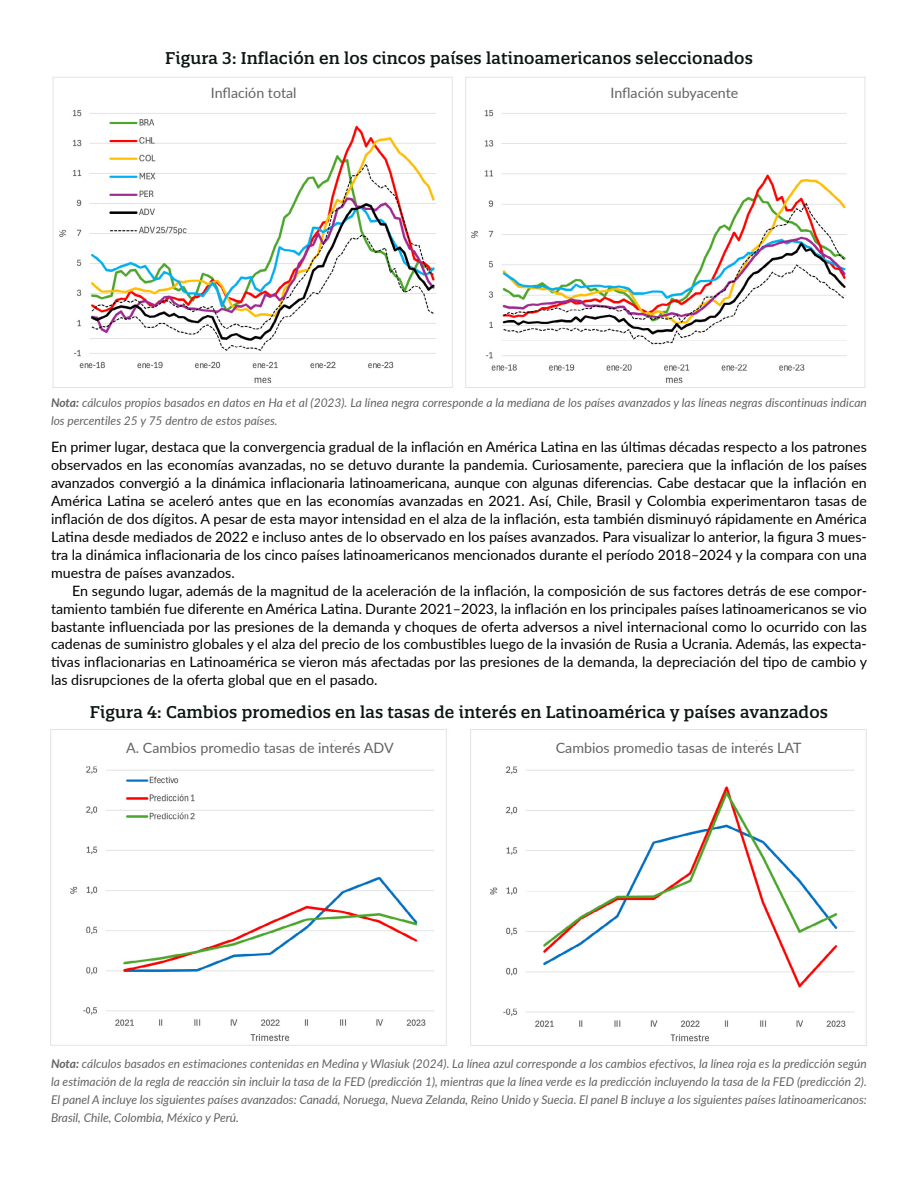
<style>
.page{position:relative;width:918px;height:1188px;background:#fff}
.page>*{position:absolute;margin:0;border:0;box-sizing:border-box;transform-origin:0 0}
.t1{font:500 16.5px "Quatro Slab";letter-spacing:.01em;color:#0c1614}
.t2{font:14.25px/18px "Lato";color:#000;text-align:justify}
.t3{font:14.25px "Lato";color:#636362}
.t4{font:italic 12px/18px "Lato";color:#636362}
.s1{font-weight:700}
</style>
<div class="page">
<img style="left:52px;top:77px;width:814px;height:311px">
<img style="left:50px;top:729px;width:817px;height:317px">
<div style="left:189px;top:86px;width:130px;height:18px;background:#fff"></div>
<div style="left:586px;top:86px;width:177px;height:21px;background:#fff"></div>
<div style="left:85px;top:741px;width:350px;height:18px;background:#fff"></div>
<div style="left:504px;top:741px;width:349px;height:18px;background:#fff"></div>
<p class="t1" style="left:165px;top:48px;width:589px">Figura 3: Inflación en los cincos países latinoamericanos seleccionados</p>
<p class="t3" style="left:211px;top:82px;width:87px">Inflación total</p>
<p class="t3" style="left:610px;top:82px;width:129px">Inflación subyacente</p>
<p class="t4" style="left:51px;top:393px;width:817px"><span class="s1">Nota:</span> cálculos propios basados en datos en Ha et al (2023). La línea negra corresponde a la mediana de los países avanzados y las líneas negras discontinuas indican los percentiles 25 y 75 dentro de estos países.</p>
<p class="t2" style="left:51px;top:437px;width:817px">En primer lugar, destaca que la convergencia gradual de la inflación en América Latina en las últimas décadas respecto a los patrones observados en las economías avanzadas, no se detuvo durante la pandemia. Curiosamente, pareciera que la inflación de los países avanzados convergió a la dinámica inflacionaria latinoamericana, aunque con algunas diferencias. Cabe destacar que la inflación en América Latina se aceleró antes que en las economías avanzadas en 2021. Así, Chile, Brasil y Colombia experimentaron tasas de inflación de dos dígitos. A pesar de esta mayor intensidad en el alza de la inflación, esta también disminuyó rápidamente en América Latina desde mediados de 2022 e incluso antes de lo observado en los países avanzados. Para visualizar lo anterior, la figura 3 mues&shy;tra la dinámica inflacionaria de los cinco países latinoamericanos mencionados durante el período 2018–2024 y la compara con una muestra de países avanzados.</p>
<p class="t2" style="left:51px;top:581px;width:818px;text-indent:21px">En segundo lugar, además de la magnitud de la aceleración de la inflación, la composición de sus factores detrás de ese compor&shy;tamiento también fue diferente en América Latina. Durante 2021–2023, la inflación en los principales países latinoamericanos se vio bastante influenciada por las presiones de la demanda y choques de oferta adversos a nivel internacional como lo ocurrido con las cadenas de suministro globales y el alza del precio de los combustibles luego de la invasión de Rusia a Ucrania. Además, las expecta&shy;tivas inflacionarias en Latinoamérica se vieron más afectadas por las presiones de la demanda, la depreciación del tipo de cambio y las disrupciones de la oferta global que en el pasado.</p>
<p class="t1" style="left:90px;top:701px;width:740px">Figura 4: Cambios promedios en las tasas de interés en Latinoamérica y países avanzados</p>
<p class="t3" style="left:126px;top:737px;width:269px">A. Cambios promedio tasas de interés ADV</p>
<p class="t3" style="left:556px;top:737px;width:247px">Cambios promedio tasas de interés LAT</p>
<p class="t4" style="left:51px;top:1054px;width:817px;text-align:justify"><span class="s1">Nota:</span> cálculos basados en estimaciones contenidas en Medina y Wlasiuk (2024). La línea azul corresponde a los cambios efectivos, la línea roja es la predicción según la estimación de la regla de reacción sin incluir la tasa de la FED (predicción 1), mientras que la línea verde es la predicción incluyendo la tasa de la FED (predicción 2).<br>El panel A incluye los siguientes países avanzados: Canadá, Noruega, Nueva Zelanda, Reino Unido y Suecia. El panel B incluye a los siguientes países latinoamericanos:<br>Brasil, Chile, Colombia, México y Perú.</p>
</div>
